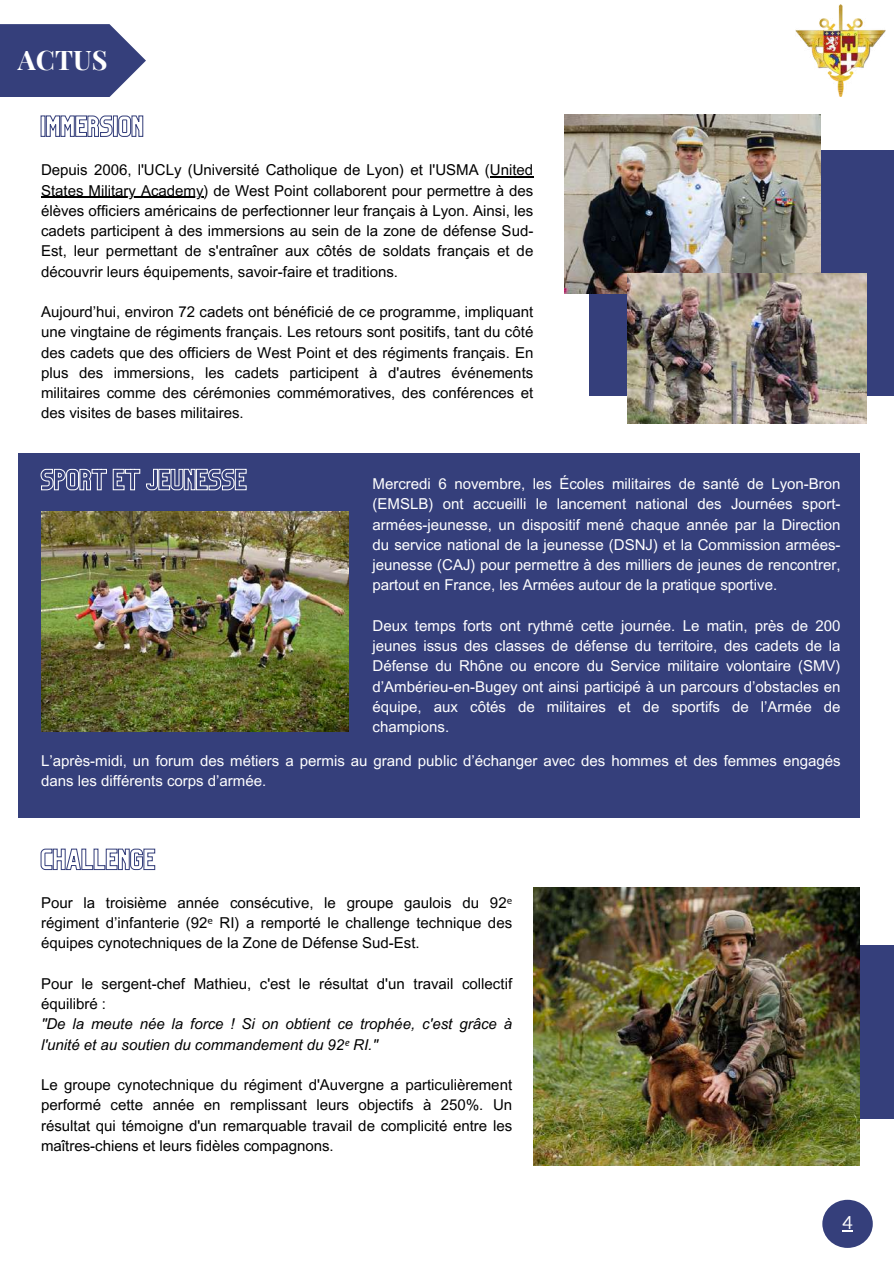
<style>
.page{position:relative;width:894px;height:1264px;background:#fff}
.page>*{position:absolute;margin:0;border:0;box-sizing:border-box;transform-origin:0 0}
.t1{font:700 27px "Playfair Display";color:#fff}
.t2{font:18px "Lato";color:#fff}
.t3{font:15px/20.2px "Arial MT Pro";color:#000;text-align:justify}
.t4{font:15px/20.2px "Arial MT Pro";color:#fff;text-align:justify}
.t5{font:italic 15px/20.2px "Arial MT Pro";color:#000}
.s1{font-family:"Noto Sans"}
</style>
<div class="page">
<img style="left:795px;top:5px;width:90px;height:92px">
<div style="left:822px;top:1199px;width:50px;height:48px;background:#353f7b;border-radius:50%"></div>
<svg style="left:0;top:24px;width:146px;height:73px;background:#4d568b"></svg>
<div style="left:18px;top:453px;width:841px;height:365px;background:#353f7b"></div>
<div style="left:589px;top:150px;width:304px;height:246px;background:#353f7b"></div>
<div style="left:627px;top:944px;width:266px;height:174px;background:#353f7b"></div>
<img style="left:564px;top:114px;width:256px;height:179px">
<img style="left:627px;top:273px;width:239px;height:150px">
<img style="left:533px;top:887px;width:326px;height:278px">
<img style="left:41px;top:511px;width:307px;height:221px">
<svg style="left:40px;top:468px;width:207px;height:23px"></svg>
<svg style="left:40px;top:115px;width:104px;height:22px"></svg>
<hr style="left:490px;top:176px;width:43px;height:2px;background:#000">
<hr style="left:41px;top:197px;width:162px;height:1px;background:#000">
<svg style="left:40px;top:848px;width:116px;height:22px"></svg>
<h1 class="t1" style="left:18px;top:41px;width:91px">ACTUS</h1>
<p class="t3" style="left:41px;top:162px;width:493px">Depuis 2006, l'UCLy (Université Catholique de Lyon) et l'USMA (United States Military Academy) de West Point collaborent pour permettre à des élèves officiers américains de perfectionner leur français à Lyon. Ainsi, les cadets participent à des immersions au sein de la zone de défense Sud-Est, leur permettant de s'entraîner aux côtés de soldats français et de découvrir leurs équipements, savoir-faire et traditions.</p>
<p class="t3" style="left:41px;top:304px;width:493px">Aujourd’hui, environ 72 cadets ont bénéficié de ce programme, impliquant une vingtaine de régiments français. Les retours sont positifs, tant du côté des cadets que des officiers de West Point et des régiments français. En plus des immersions, les cadets participent à d'autres événements militaires comme des cérémonies commémoratives, des conférences et des visites de bases militaires.</p>
<p class="t4" style="left:372px;top:475px;width:469px">Mercredi 6 novembre, les Écoles militaires de santé de Lyon-Bron (EMSLB) ont accueilli le lancement national des Journées sport&shy;armées-jeunesse, un dispositif mené chaque année par la Direction du service national de la jeunesse (DSNJ) et la Commission armées&shy;jeunesse (CAJ) pour permettre à des milliers de jeunes de rencontrer, partout en France, les Armées autour de la pratique sportive.</p>
<p class="t4" style="left:372px;top:617px;width:469px">Deux temps forts ont rythmé cette journée. Le matin, près de 200 jeunes issus des classes de défense du territoire, des cadets de la Défense du Rhône ou encore du Service militaire volontaire (SMV) d’Ambérieu-en-Bugey ont ainsi participé à un parcours d’obstacles en équipe, aux côtés de militaires et de sportifs de l’Armée de champions.</p>
<p class="t4" style="left:41px;top:752px;width:800px">L’après-midi, un forum des métiers a permis au grand public d’échanger avec des hommes et des femmes engagés dans les différents corps d’armée.</p>
<p class="t3" style="left:41px;top:894px;width:472px">Pour la troisième année consécutive, le groupe gaulois du 92<span class="s1">ᵉ </span>régiment d’infanterie (92<span class="s1">ᵉ</span> RI) a remporté le challenge technique des équipes cynotechniques de la Zone de Défense Sud-Est.</p>
<p class="t3" style="left:41px;top:975px;width:472px">Pour le sergent-chef Mathieu, c'est le résultat d'un travail collectif équilibré :</p>
<p class="t5" style="left:41px;top:1015px;width:472px">"De la meute née la force ! Si on obtient ce trophée, c'est grâce à l'unité et au soutien du commandement du 92<span class="s1">ᵉ</span> RI."</p>
<p class="t3" style="left:41px;top:1076px;width:472px">Le groupe cynotechnique du régiment d'Auvergne a particulièrement performé cette année en remplissant leurs objectifs à 250%. Un résultat qui témoigne d'un remarquable travail de complicité entre les maîtres-chiens et leurs fidèles compagnons.</p>
<p class="t2" style="left:842px;top:1211px;width:12px">4</p>
</div>
